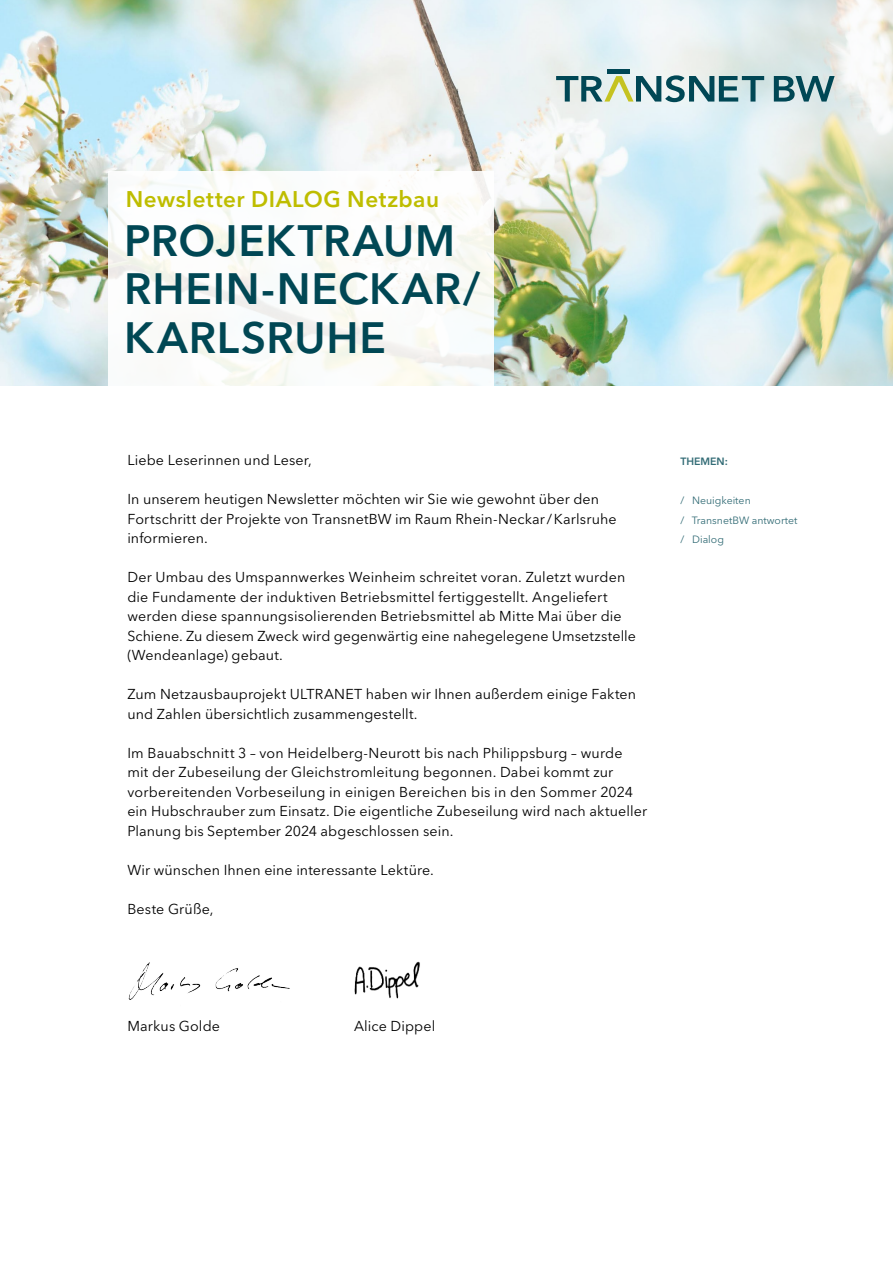
<style>
.page{position:relative;width:893px;height:1263px;background:#fff}
.page>*{position:absolute;margin:0;border:0;box-sizing:border-box;transform-origin:0 0}
.t1{font:600 43.5px/48.8px "Avenir Next LT Pro";letter-spacing:.02em;color:#004754}
.t2{font:600 22.5px "Avenir Next LT Pro";letter-spacing:.02em;color:#bebd00}
.t3{font:14.25px/19.5px "Avenir Next LT Pro";letter-spacing:.01em;color:#000}
.t4{font:10.5px/19.5px "Avenir Next LT Pro";color:#336c76}
.t5{font:600 10.5px "Avenir Next LT Pro";color:#336c76}
</style>
<div class="page">
<img style="left:0;top:0;width:61px;height:385px">
<img style="left:61px;top:0;width:832px;height:385px">
<svg style="left:774px;top:76px;width:61px;height:26px;background:#6f989f"></svg>
<hr style="left:608px;top:69px;width:22px;height:4px;background:#004755">
<svg style="left:556px;top:75px;width:208px;height:27px;background:#90afad"></svg>
<img style="left:128px;top:962px;width:162px;height:38px">
<div style="left:108px;top:172px;width:386px;height:225px;background:#fff"></div>
<img style="left:354px;top:961px;width:66px;height:38px">
<h2 class="t2" style="left:126px;top:185px;width:315px">Newsletter DIALOG Netzbau</h2>
<h1 class="t1" style="left:124px;top:216px;width:358px">PROJEKTRAUM<br>RHEIN-NECKAR/<br>KARLSRUHE</h1>
<p class="t3" style="left:127px;top:451px;width:186px">Liebe Leserinnen und Leser,</p>
<p class="t3" style="left:127px;top:490px;width:491px">In unserem heutigen Newsletter möchten wir Sie wie gewohnt über den<br>Fortschritt der Projekte von TransnetBW im Raum Rhein-Neckar/Karlsruhe informieren.</p>
<p class="t3" style="left:127px;top:568px;width:510px">Der Umbau des Umspannwerkes Weinheim schreitet voran. Zuletzt wurden die Fundamente der induktiven Betriebsmittel fertiggestellt. Angeliefert werden diese spannungsisolierenden Betriebsmittel ab Mitte Mai über die Schiene. Zu diesem Zweck wird gegenwärtig eine nahegelegene Umsetzstelle (Wendeanlage) gebaut.</p>
<p class="t3" style="left:127px;top:684px;width:510px">Zum Netzausbauprojekt ULTRANET haben wir Ihnen außerdem einige Fakten und Zahlen übersichtlich zusammengestellt.</p>
<p class="t3" style="left:127px;top:743px;width:521px">Im Bauabschnitt 3 – von Heidelberg-Neurott bis nach Philippsburg – wurde mit der Zubeseilung der Gleichstromleitung begonnen. Dabei kommt zur vorbereitenden Vorbeseilung in einigen Bereichen bis in den Sommer 2024 ein Hubschrauber zum Einsatz. Die eigentliche Zubeseilung wird nach aktueller Planung bis September 2024 abgeschlossen sein.</p>
<p class="t3" style="left:127px;top:860px;width:308px">Wir wünschen Ihnen eine interessante Lektüre.</p>
<p class="t3" style="left:127px;top:899px;width:88px">Beste Grüße,</p>
<p class="t5" style="left:680px;top:455px;width:49px">THEMEN:</p>
<p class="t4" style="left:680px;top:491px;width:118px">/ Neuigkeiten<br>/ TransnetBW antwortet / Dialog</p>
<p class="t3" style="left:127px;top:1016px;width:94px">Markus Golde</p>
<p class="t3" style="left:354px;top:1016px;width:83px">Alice Dippel</p>
</div>
